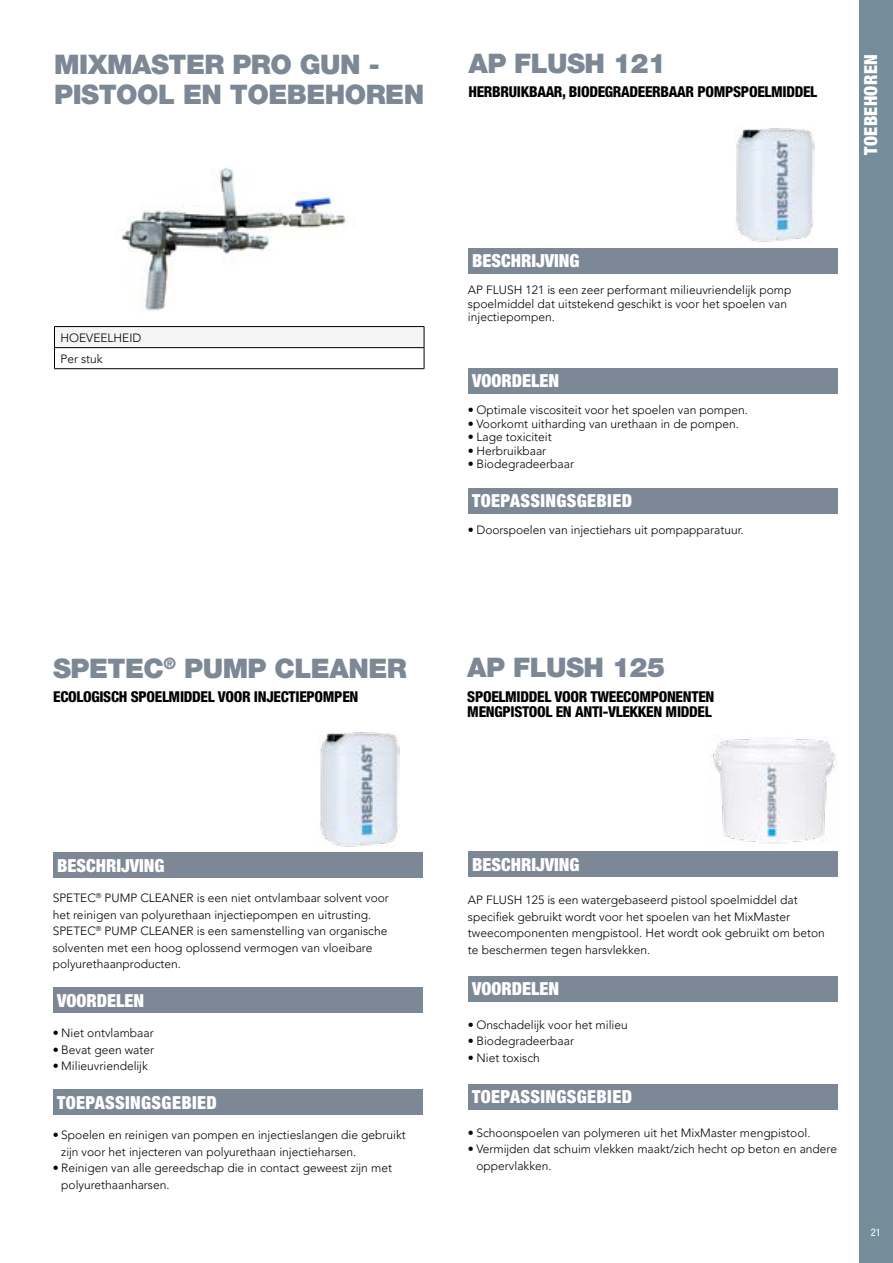
<style>
.page{position:relative;width:893px;height:1263px;background:#fff}
.page>*{position:absolute;margin:0;border:0;box-sizing:border-box;transform-origin:0 0}
.t1{font:900 27px/30px "Helvetica Neue LT Std";letter-spacing:-.02em;color:#7c8895}
.t2{font:900 condensed 18px "Helvetica Neue LT Std";color:#fff}
.t3{font:900 condensed 18px "Helvetica Neue LT Std";letter-spacing:.02em;color:#fff}
.t4{font:800 condensed 15px/15px "Helvetica Neue LT Std";letter-spacing:-.02em;color:#000}
.t5{font:300 12px/16.5px "Avenir LT Pro";color:#000}
.t6{font:condensed 10.5px "Helvetica Neue LT Std";color:#fff}
</style>
<div class="page">
<div style="left:859px;top:0;width:34px;height:1263px;background:#758d9a"></div>
<div style="left:53px;top:852px;width:370px;height:26px;background:#7c8895"></div>
<div style="left:53px;top:987px;width:370px;height:26px;background:#7c8895"></div>
<div style="left:53px;top:1089px;width:370px;height:26px;background:#7c8895"></div>
<img style="left:320px;top:732px;width:80px;height:115px">
<div style="left:468px;top:248px;width:370px;height:25px;background:#7c8895"></div>
<div style="left:468px;top:368px;width:370px;height:25px;background:#7c8895"></div>
<div style="left:468px;top:488px;width:370px;height:25px;background:#7c8895"></div>
<div style="left:468px;top:852px;width:370px;height:25px;background:#7c8895"></div>
<div style="left:468px;top:976px;width:370px;height:26px;background:#7c8895"></div>
<div style="left:468px;top:1084px;width:370px;height:26px;background:#7c8895"></div>
<img style="left:736px;top:128px;width:79px;height:114px">
<img style="left:711px;top:737px;width:125px;height:107px">
<img style="left:121px;top:167px;width:225px;height:144px">
<div style="left:54px;top:327px;width:370px;height:21px;background:#f4f5f7"></div>
<hr style="left:54px;top:326px;width:370px;height:1px;background:#000">
<hr style="left:54px;top:347px;width:370px;height:1px;background:#000">
<svg style="left:54px;top:327px;width:1px;height:41px"></svg>
<svg style="left:424px;top:327px;width:1px;height:41px"></svg>
<hr style="left:54px;top:368px;width:370px;height:1px;background:#000">
<h1 class="t1" style="left:54px;top:49px;width:371px">MIXMASTER PRO GUN -<br>PISTOOL EN TOEBEHOREN</h1>
<h1 class="t1" style="left:468px;top:49px;width:199px">AP FLUSH 121</h1>
<p class="t4" style="left:468px;top:84px;width:350px">HERBRUIKBAAR, BIODEGRADEERBAAR POMPSPOELMIDDEL</p>
<p class="t5" style="left:60px;top:327px;width:82px;line-height:21px">HOEVEELHEID<br>Per stuk</p>
<h2 class="t2" style="left:472px;top:249px;width:109px">BESCHRIJVING</h2>
<p class="t5" style="left:468px;top:283px;width:325px;line-height:13.5px">AP FLUSH 121 is een zeer performant milieuvriendelijk pomp spoelmiddel dat uitstekend geschikt is voor het spoelen van injectiepompen.</p>
<h2 class="t2" style="left:472px;top:369px;width:89px">VOORDELEN</h2>
<p class="t5" style="left:468px;top:402px;width:281px">• Optimale viscositeit voor het spoelen van pompen.</p>
<p class="t5" style="left:468px;top:415px;width:272px">• Voorkomt uitharding van urethaan in de pompen.</p>
<p class="t5" style="left:468px;top:429px;width:85px">• Lage toxiciteit</p>
<p class="t5" style="left:468px;top:442px;width:80px">• Herbruikbaar</p>
<p class="t5" style="left:468px;top:456px;width:108px">• Biodegradeerbaar</p>
<h2 class="t3" style="left:472px;top:490px;width:161px">TOEPASSINGSGEBIED</h2>
<p class="t5" style="left:468px;top:522px;width:277px">• Doorspoelen van injectiehars uit pompapparatuur.</p>
<h2 class="t3" style="left:860px;top:155px;width:102px;rotate:-90deg">TOEBEHOREN</h2>
<h1 class="t1" style="left:53px;top:653px;width:355px">SPETEC<sup>®</sup> PUMP CLEANER</h1>
<p class="t4" style="left:53px;top:689px;width:307px">ECOLOGISCH SPOELMIDDEL VOOR INJECTIEPOMPEN</p>
<h1 class="t1" style="left:467px;top:652px;width:199px">AP FLUSH 125</h1>
<p class="t4" style="left:467px;top:689px;width:249px">SPOELMIDDEL VOOR TWEECOMPONENTEN<br>MENGPISTOOL EN ANTI-VLEKKEN MIDDEL</p>
<h2 class="t2" style="left:57px;top:854px;width:109px">BESCHRIJVING</h2>
<p class="t5" style="left:53px;top:890px;width:338px">SPETEC<sup>®</sup> PUMP CLEANER is een niet ontvlambaar solvent voor het reinigen van polyurethaan injectiepompen en uitrusting.<br>SPETEC<sup>®</sup> PUMP CLEANER is een samenstelling van organische solventen met een hoog oplossend vermogen van vloeibare polyurethaanproducten.</p>
<h2 class="t2" style="left:57px;top:989px;width:89px">VOORDELEN</h2>
<p class="t5" style="left:53px;top:1025px;width:102px">• Niet ontvlambaar</p>
<p class="t5" style="left:53px;top:1041px;width:103px">• Bevat geen water</p>
<p class="t5" style="left:53px;top:1058px;width:97px">• Milieuvriendelijk</p>
<h2 class="t3" style="left:57px;top:1091px;width:161px">TOEPASSINGSGEBIED</h2>
<p class="t5" style="left:61px;top:1127px;width:346px;text-indent:-9px">• Spoelen en reinigen van pompen en injectieslangen die gebruikt zijn voor het injecteren van polyurethaan injectieharsen.</p>
<p class="t5" style="left:61px;top:1160px;width:332px;text-indent:-9px">• Reinigen van alle gereedschap die in contact geweest zijn met polyurethaanharsen.</p>
<h2 class="t2" style="left:472px;top:853px;width:109px">BESCHRIJVING</h2>
<p class="t5" style="left:468px;top:892px;width:358px">AP FLUSH 125 is een watergebaseerd pistool spoelmiddel dat specifiek gebruikt wordt voor het spoelen van het MixMaster tweecomponenten mengpistool. Het wordt ook gebruikt om beton te beschermen tegen harsvlekken.</p>
<h2 class="t2" style="left:472px;top:978px;width:89px">VOORDELEN</h2>
<p class="t5" style="left:468px;top:1016px;width:161px">• Onschadelijk voor het milieu</p>
<p class="t5" style="left:468px;top:1033px;width:108px">• Biodegradeerbaar</p>
<p class="t5" style="left:468px;top:1049px;width:73px">• Niet toxisch</p>
<h2 class="t3" style="left:472px;top:1086px;width:161px">TOEPASSINGSGEBIED</h2>
<p class="t5" style="left:468px;top:1124px;width:344px">• Schoonspoelen van polymeren uit het MixMaster mengpistool.</p>
<p class="t5" style="left:476px;top:1141px;width:362px;text-indent:-9px">• Vermijden dat schuim vlekken maakt/zich hecht op beton en andere oppervlakken.</p>
<p class="t6" style="left:871px;top:1226px;width:12px">21</p>
</div>
